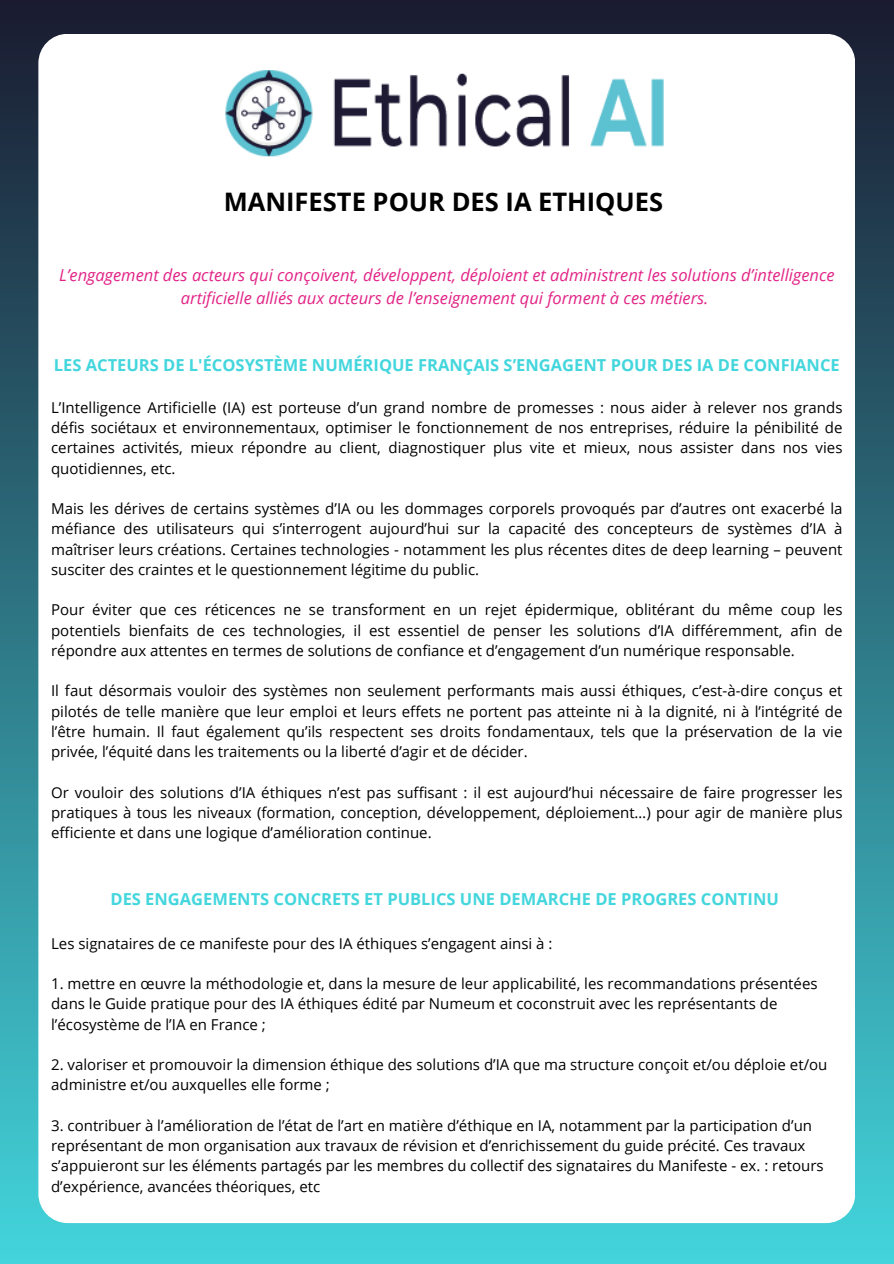
<style>
.page{position:relative;width:894px;height:1264px;background:#fff}
.page>*{position:absolute;margin:0;border:0;box-sizing:border-box;transform-origin:0 0}
.t1{font:700 25.5px "Open Sans";color:#000}
.t2{font:italic 16.5px/22.5px "Open Sans";color:#e22487;text-align:center}
.t3{font:700 16.5px "Open Sans";color:#43d6dd}
.t4{font:15px/20.2px "Open Sans";color:#000;text-align:justify}
</style>
<div class="page">
<div style="left:0;top:0;width:893px;height:1263px;background:linear-gradient(to bottom,#191b30,#44d5dc)"></div>
<div style="left:38px;top:34px;width:817px;height:1188px;background:#fff;border-radius:29px"></div>
<img style="left:225px;top:70px;width:439px;height:87px">
<p class="t1" style="left:224px;top:184px;width:441px">MANIFESTE POUR DES IA ETHIQUES</p>
<h1 class="t2" style="left:59px;top:263px;width:776px">L’engagement des acteurs qui conçoivent, développent, déploient et administrent les solutions d’intelligence artificielle alliés aux acteurs de l’enseignement qui forment à ces métiers.</h1>
<p class="t3" style="left:54px;top:353px;width:787px">LES ACTEURS DE L'ÉCOSYSTÈME NUMÉRIQUE FRANÇAIS S’ENGAGENT POUR DES IA DE CONFIANCE</p>
<h2 class="t4" style="left:51px;top:397px;width:792px">L’Intelligence Artificielle (IA) est porteuse d’un grand nombre de promesses : nous aider à relever nos grands défis sociétaux et environnementaux, optimiser le fonctionnement de nos entreprises, réduire la pénibilité de certaines activités, mieux répondre au client, diagnostiquer plus vite et mieux, nous assister dans nos vies quotidiennes, etc.</h2>
<p class="t4" style="left:51px;top:498px;width:792px">Mais les dérives de certains systèmes d’IA ou les dommages corporels provoqués par d’autres ont exacerbé la méfiance des utilisateurs qui s’interrogent aujourd’hui sur la capacité des concepteurs de systèmes d’IA à maîtriser leurs créations. Certaines technologies - notamment les plus récentes dites de deep learning – peuvent susciter des craintes et le questionnement légitime du public.</p>
<p class="t4" style="left:51px;top:599px;width:792px">Pour éviter que ces réticences ne se transforment en un rejet épidermique, oblitérant du même coup les potentiels bienfaits de ces technologies, il est essentiel de penser les solutions d’IA différemment, afin de répondre aux attentes en termes de solutions de confiance et d’engagement d’un numérique responsable.</p>
<p class="t4" style="left:51px;top:680px;width:792px">Il faut désormais vouloir des systèmes non seulement performants mais aussi éthiques, c’est-à-dire conçus et pilotés de telle manière que leur emploi et leurs effets ne portent pas atteinte ni à la dignité, ni à l’intégrité de l’être humain. Il faut également qu’ils respectent ses droits fondamentaux, tels que la préservation de la vie privée, l’équité dans les traitements ou la liberté d’agir et de décider.</p>
<p class="t4" style="left:51px;top:781px;width:792px">Or vouloir des solutions d’IA éthiques n’est pas suffisant : il est aujourd’hui nécessaire de faire progresser les pratiques à tous les niveaux (formation, conception, développement, déploiement…) pour agir de manière plus efficiente et dans une logique d’amélioration continue.</p>
<p class="t3" style="left:110px;top:887px;width:669px">DES ENGAGEMENTS CONCRETS ET PUBLICS UNE DEMARCHE DE PROGRES CONTINU</p>
<h2 class="t4" style="left:51px;top:932px;width:502px">Les signataires de ce manifeste pour des IA éthiques s’engagent ainsi à :</h2>
<p class="t4" style="left:51px;top:973px;width:767px;text-align:left">1. mettre en œuvre la méthodologie et, dans la mesure de leur applicabilité, les recommandations présentées dans le Guide pratique pour des IA éthiques édité par Numeum et coconstruit avec les représentants de l’écosystème de l’IA en France ;</p>
<p class="t4" style="left:51px;top:1054px;width:777px">2. valoriser et promouvoir la dimension éthique des solutions d’IA que ma structure conçoit et/ou déploie et/ou administre et/ou auxquelles elle forme ;</p>
<p class="t4" style="left:51px;top:1114px;width:773px;text-align:left">3. contribuer à l’amélioration de l’état de l’art en matière d’éthique en IA, notamment par la participation d’un représentant de mon organisation aux travaux de révision et d’enrichissement du guide précité. Ces travaux s’appuieront sur les éléments partagés par les membres du collectif des signataires du Manifeste - ex. : retours d’expérience, avancées théoriques, etc</p>
</div>
